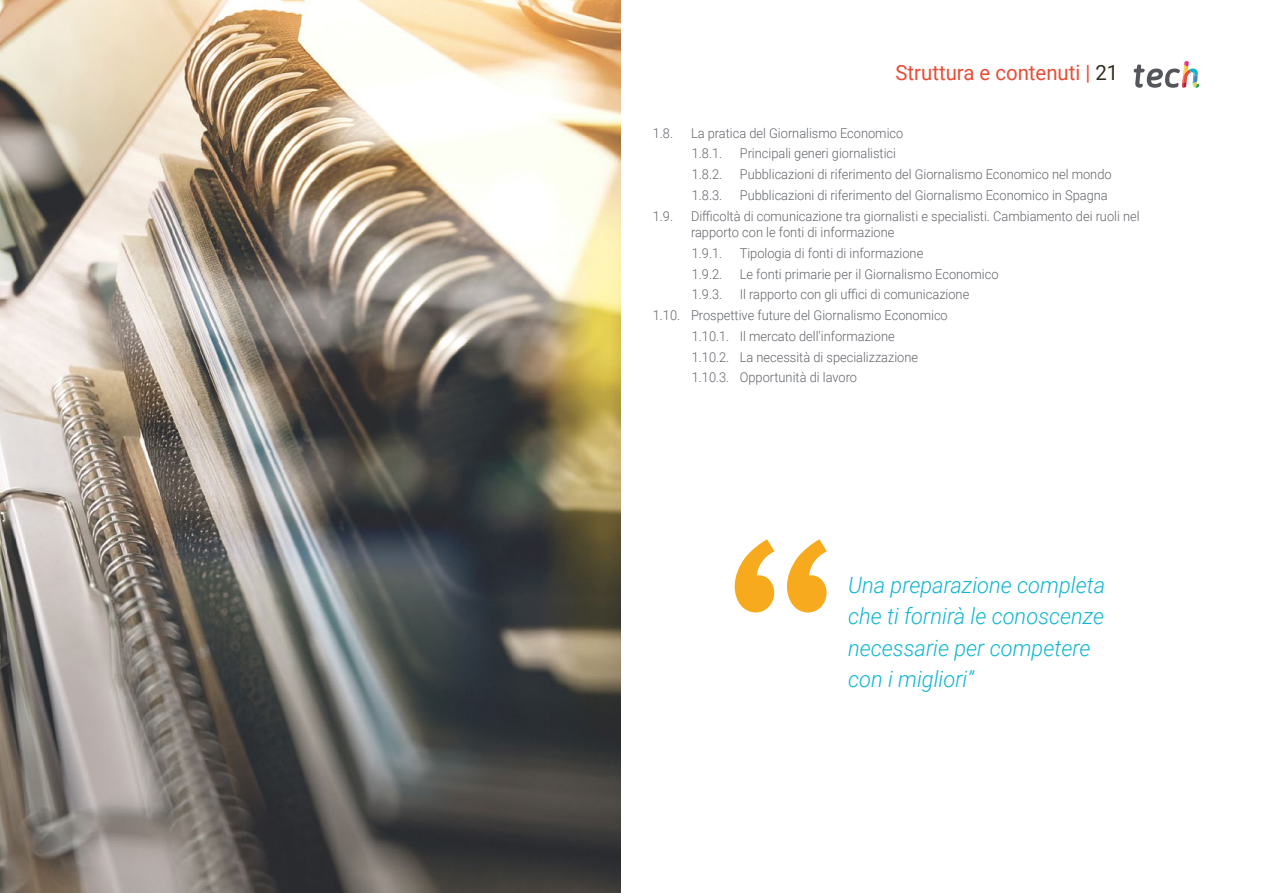
<style>
.page{position:relative;width:1263px;height:893px;background:#fff}
.page>*{position:absolute;margin:0;border:0;box-sizing:border-box;transform-origin:0 0}
.t1{font:italic 300 22.5px/31.5px "Roboto";color:#0fb6cf}
.t2{font:21px "Roboto";color:#e94d35}
.t3{font:300 13.5px/20.7px "Roboto";color:#61646a;scale:.95 1}
.s1{color:#312e20}
</style>
<div class="page">
<svg style="left:735px;top:539px;width:92px;height:73px"></svg>
<svg style="left:1134px;top:61px;width:65px;height:27px"></svg>
<img style="left:0;top:0;width:621px;height:893px">
<h2 class="t2" style="left:895px;top:58px;width:224px">Struttura e contenuti | <span class="s1">21</span></h2>
<p class="t3" style="left:653px;top:122px;width:23px">1.8.</p>
<p class="t3" style="left:691px;top:122px;width:225px">La pratica del Giornalismo Economico<br>1.8.1.</p>
<p class="t3" style="left:740px;top:143px;width:166px">Principali generi giornalistici</p>
<p class="t3" style="left:692px;top:164px;width:34px">1.8.2.</p>
<p class="t3" style="left:740px;top:164px;width:393px">Pubblicazioni di riferimento del Giornalismo Economico nel mondo</p>
<p class="t3" style="left:692px;top:184px;width:34px">1.8.3.</p>
<p class="t3" style="left:740px;top:184px;width:389px">Pubblicazioni di riferimento del Giornalismo Economico in Spagna</p>
<p class="t3" style="left:653px;top:205px;width:23px">1.9.</p>
<p class="t3" style="left:691px;top:207px;width:474px;line-height:16.5px">Difficoltà di comunicazione tra giornalisti e specialisti. Cambiamento dei ruoli nel rapporto con le fonti di informazione</p>
<p class="t3" style="left:692px;top:242px;width:34px">1.9.1.</p>
<p class="t3" style="left:740px;top:242px;width:195px">Tipologia di fonti di informazione</p>
<p class="t3" style="left:692px;top:263px;width:34px">1.9.2.</p>
<p class="t3" style="left:740px;top:263px;width:274px">Le fonti primarie per il Giornalismo Economico</p>
<p class="t3" style="left:692px;top:284px;width:34px">1.9.3.</p>
<p class="t3" style="left:740px;top:284px;width:243px">Il rapporto con gli uffici di comunicazione</p>
<p class="t3" style="left:653px;top:305px;width:312px">1.10. Prospettive future del Giornalismo Economico</p>
<p class="t3" style="left:692px;top:325px;width:215px">1.10.1. Il mercato dell'informazione</p>
<p class="t3" style="left:692px;top:346px;width:240px">1.10.2. La necessità di specializzazione</p>
<p class="t3" style="left:692px;top:367px;width:175px">1.10.3. Opportunità di lavoro</p>
<h1 class="t1" style="left:848px;top:568px;width:259px">Una preparazione completa che ti fornirà le conoscenze necessarie per competere con i migliori”</h1>
</div>
